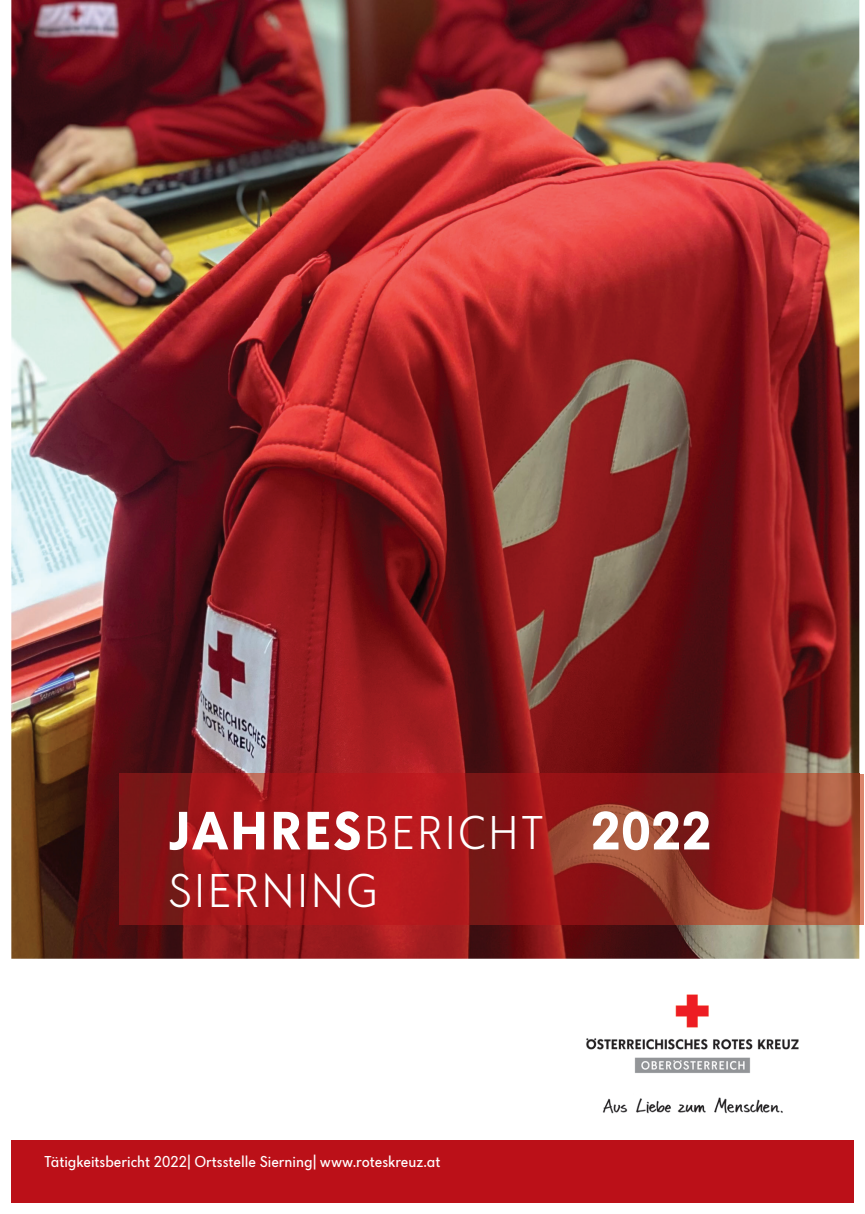
<style>
.page{position:relative;width:865px;height:1214px;background:#fff}
.page>*{position:absolute;margin:0;border:0;box-sizing:border-box;transform-origin:0 0}
.t1{font:700 56px "Dunant";letter-spacing:.03em;color:#fff}
.t2{font:300 48px "Dunant";letter-spacing:.035em;color:#fff}
.t3{font:16px "Dunant";color:#fff}
.s1{font-weight:300;font-size:48px}
</style>
<div class="page">
<div style="left:11px;top:1140px;width:842px;height:62px;background:#bb1018"></div>
<img style="left:586px;top:994px;width:213px;height:120px">
<img style="left:11px;top:0;width:848px;height:958px">
<svg style="left:859px;top:773px;width:4px;height:151px"></svg>
<img style="left:119px;top:773px;width:740px;height:151px">
<h1 class="t1" style="left:169px;top:798px;width:544px">JAHRES<span class="s1">BERICHT</span> 2022</h1>
<h2 class="t2" style="left:169px;top:865px;width:211px">SIERNING</h2>
<p class="t3" style="left:44px;top:1152px;width:398px">Tätigkeitsbericht 2022| Ortsstelle Sierning| www.roteskreuz.at</p>
</div>
